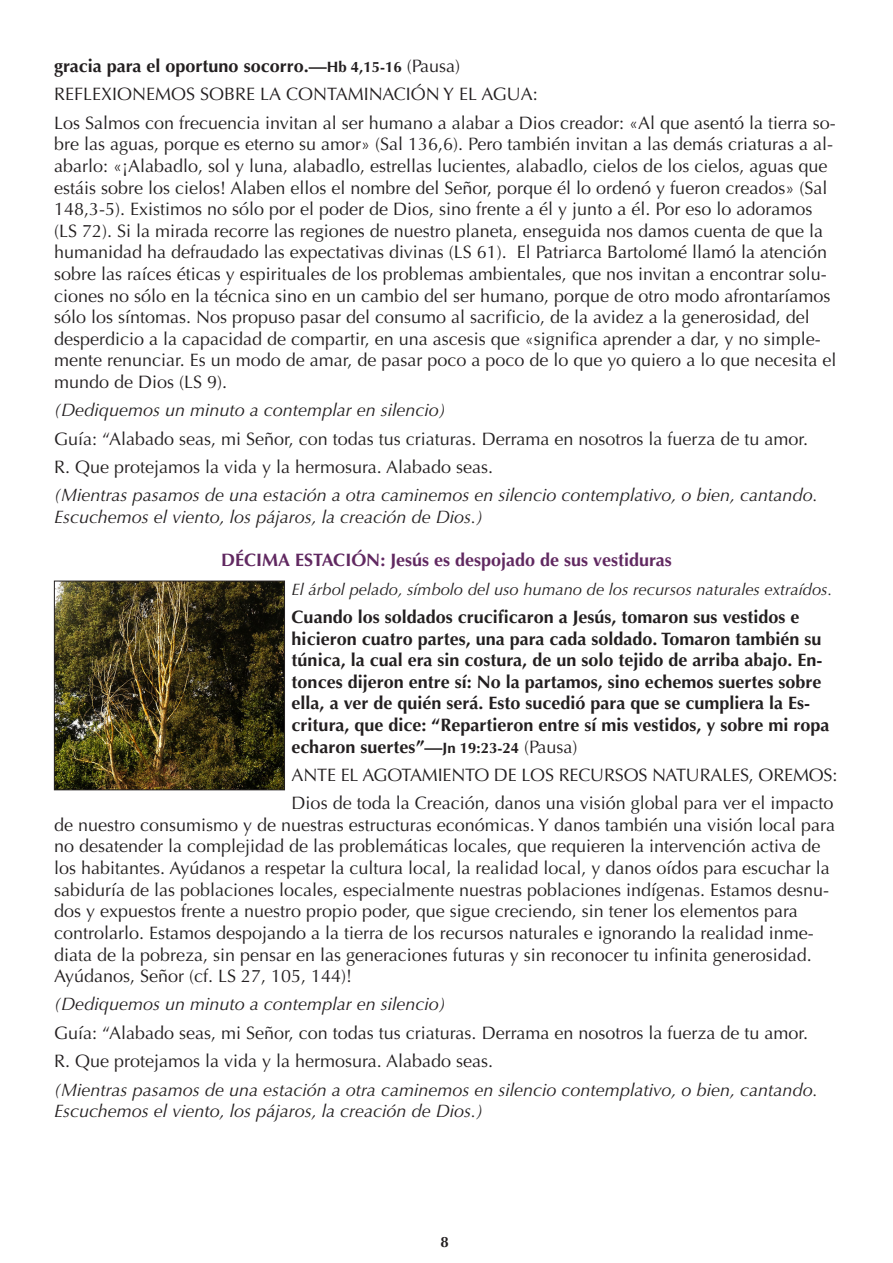
<style>
.page{position:relative;width:893px;height:1263px;background:#fff}
.page>*{position:absolute;margin:0;border:0;box-sizing:border-box;transform-origin:0 0}
.t1{font:18px/21.6px "Optima";color:#231f20}
.t2{font:700 18px/21.6px "Optima";color:#231f20}
.t3{font:italic 18px/21.6px "Optima";color:#231f20}
.t4{font:700 18px "Optima";color:#612961}
.t5{font:italic 16.5px "Optima";color:#231f20}
.t6{font:700 15px "Optima";color:#231f20}
.s1{font-size:15px}
.s2{font-weight:400}
</style>
<div class="page">
<img style="left:56px;top:583px;width:227px;height:205px">
<div style="left:54px;top:581px;width:231px;height:209px;border:1px solid #231f20"></div>
<p class="t2" style="left:54px;top:55px;width:408px">gracia para el oportuno socorro.—<span class="s1">Hb 4,15-16</span> <span class="s2">(Pausa)</span></p>
<p class="t1" style="left:54px;top:84px;width:485px">REFLEXIONEMOS SOBRE LA CONTAMINACIÓN Y EL AGUA:</p>
<p class="t1" style="left:54px;top:112px;width:784px">Los Salmos con frecuencia invitan al ser humano a alabar a Dios creador: «Al que asentó la tierra so&shy;bre las aguas, porque es eterno su amor» (Sal 136,6). Pero también invitan a las demás criaturas a al&shy;abarlo: «¡Alabadlo, sol y luna, alabadlo, estrellas lucientes, alabadlo, cielos de los cielos, aguas que estáis sobre los cielos! Alaben ellos el nombre del Señor, porque él lo ordenó y fueron creados» (Sal 148,3-5). Existimos no sólo por el poder de Dios, sino frente a él y junto a él. Por eso lo adoramos (LS 72). Si la mirada recorre las regiones de nuestro planeta, enseguida nos damos cuenta de que la humanidad ha defraudado las expectativas divinas (LS 61). El Patriarca Bartolomé llamó la atención sobre las raíces éticas y espirituales de los problemas ambientales, que nos invitan a encontrar solu&shy;ciones no sólo en la técnica sino en un cambio del ser humano, porque de otro modo afrontaríamos sólo los síntomas. Nos propuso pasar del consumo al sacrificio, de la avidez a la generosidad, del desperdicio a la capacidad de compartir, en una ascesis que «significa aprender a dar, y no simple&shy;mente renunciar. Es un modo de amar, de pasar poco a poco de lo que yo quiero a lo que necesita el mundo de Dios (LS 9).</p>
<p class="t3" style="left:54px;top:400px;width:393px">(Dediquemos un minuto a contemplar en silencio)</p>
<p class="t1" style="left:54px;top:428px;width:756px">Guía: “Alabado seas, mi Señor, con todas tus criaturas. Derrama en nosotros la fuerza de tu amor.</p>
<p class="t1" style="left:54px;top:456px;width:441px">R. Que protejamos la vida y la hermosura. Alabado seas.</p>
<p class="t3" style="left:54px;top:485px;width:765px">(Mientras pasamos de una estación a otra caminemos en silencio contemplativo, o bien, cantando.<br>Escuchemos el viento, los pájaros, la creación de Dios.)</p>
<p class="t4" style="left:221px;top:550px;width:452px">DÉCIMA ESTACIÓN: Jesús es despojado de sus vestiduras</p>
<p class="t5" style="left:292px;top:579px;width:542px">El árbol pelado, símbolo del uso humano de los recursos naturales extraídos.</p>
<p class="t2" style="left:292px;top:606px;width:539px">Cuando los soldados crucificaron a Jesús, tomaron sus vestidos e hicieron cuatro partes, una para cada soldado. Tomaron también su túnica, la cual era sin costura, de un solo tejido de arriba abajo. En&shy;tonces dijeron entre sí: No la partamos, sino echemos suertes sobre ella, a ver de quién será. Esto sucedió para que se cumpliera la Es&shy;critura, que dice: “Repartieron entre sí mis vestidos, y sobre mi ropa echaron suertes”—<span class="s1">Jn 19:23-24</span> <span class="s2">(Pausa)</span></p>
<p class="t1" style="left:292px;top:764px;width:547px">ANTE EL AGOTAMIENTO DE LOS RECURSOS NATURALES, OREMOS:</p>
<p class="t1" style="left:54px;top:793px;width:782px;text-indent:238px">Dios de toda la Creación, danos una visión global para ver el impacto de nuestro consumismo y de nuestras estructuras económicas. Y danos también una visión local para no desatender la complejidad de las problemáticas locales, que requieren la intervención activa de los habitantes. Ayúdanos a respetar la cultura local, la realidad local, y danos oídos para escuchar la sabiduría de las poblaciones locales, especialmente nuestras poblaciones indígenas. Estamos desnu&shy;dos y expuestos frente a nuestro propio poder, que sigue creciendo, sin tener los elementos para controlarlo. Estamos despojando a la tierra de los recursos naturales e ignorando la realidad inme&shy;diata de la pobreza, sin pensar en las generaciones futuras y sin reconocer tu infinita generosidad.<br>Ayúdanos, Señor (cf. LS 27, 105, 144)!</p>
<p class="t3" style="left:54px;top:994px;width:393px">(Dediquemos un minuto a contemplar en silencio)</p>
<p class="t1" style="left:54px;top:1022px;width:756px">Guía: “Alabado seas, mi Señor, con todas tus criaturas. Derrama en nosotros la fuerza de tu amor.</p>
<p class="t1" style="left:54px;top:1050px;width:441px">R. Que protejamos la vida y la hermosura. Alabado seas.</p>
<p class="t3" style="left:54px;top:1079px;width:765px">(Mientras pasamos de una estación a otra caminemos en silencio contemplativo, o bien, cantando.<br>Escuchemos el viento, los pájaros, la creación de Dios.)</p>
<p class="t6" style="left:441px;top:1233px;width:10px">8</p>
</div>
